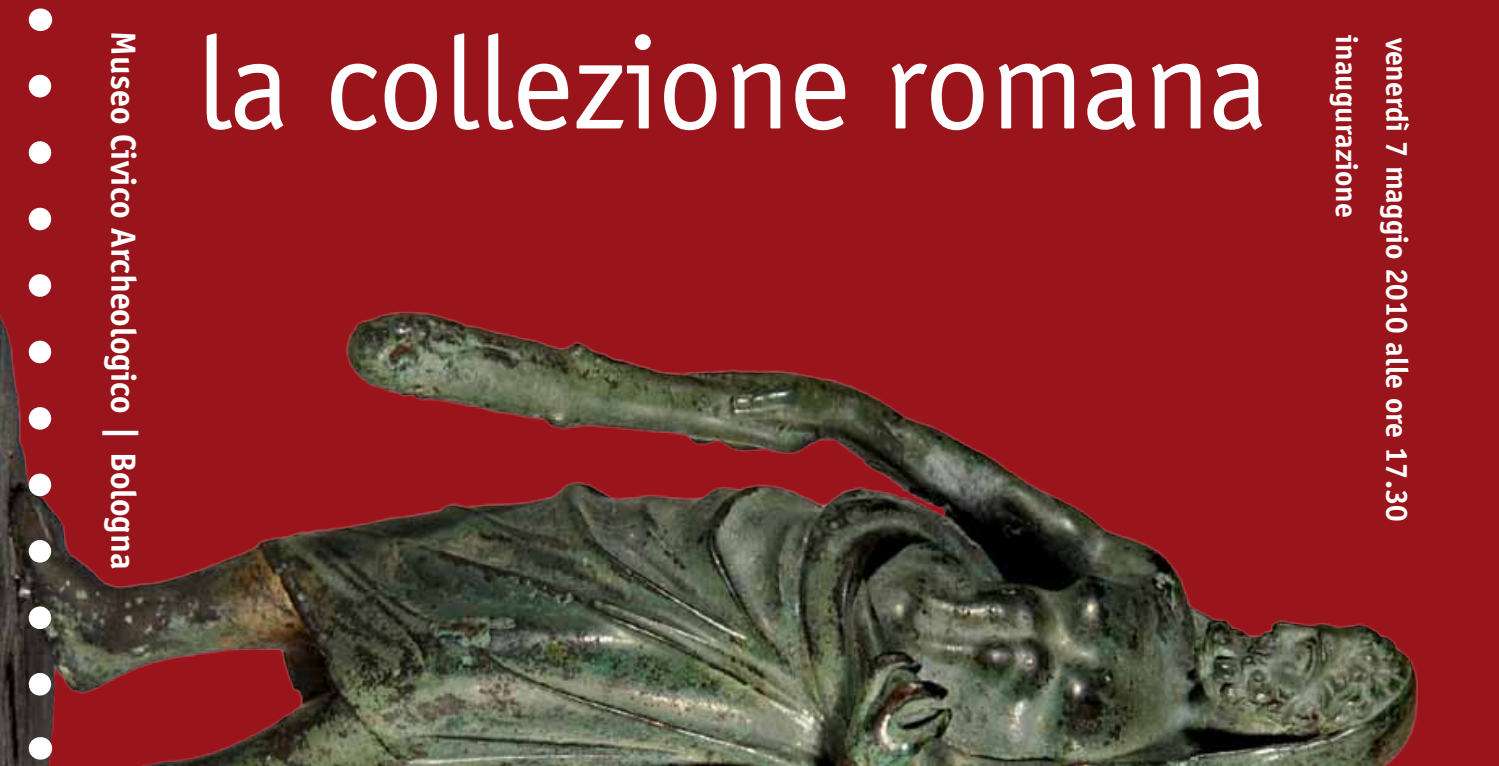
<style>
.page{position:relative;width:1499px;height:766px;background:#fff}
.page>*{position:absolute;margin:0;border:0;box-sizing:border-box;transform-origin:0 0}
.t1{font:135px "Officina Sans";color:#fff}
.t2{font:700 36px "Officina Sans";color:#fff}
.t3{font:700 31.5px "Officina Sans";color:#fff}
</style>
<div class="page">
<div style="left:0;top:0;width:1499px;height:765px;background:#9a141c"></div>
<img style="left:0;top:150px;width:1418px;height:615px">
<svg style="left:29px;top:86px;width:22px;height:629px"></svg>
<svg style="left:40px;top:9px;width:1px;height:22px"></svg>
<svg style="left:40px;top:736px;width:1px;height:23px"></svg>
<h1 class="t1" style="left:196px;top:8px;width:1075px">la collezione romana</h1>
<p class="t2" style="left:145px;top:31px;width:539px;rotate:90deg">Museo Civico Archeologico | Bologna</p>
<p class="t3" style="left:1365px;top:35px;width:184px;rotate:90deg">inaugurazione</p>
<p class="t3" style="left:1416px;top:38px;width:485px;rotate:90deg">venerdì 7 maggio 2010 alle ore 17.30</p>
</div>
